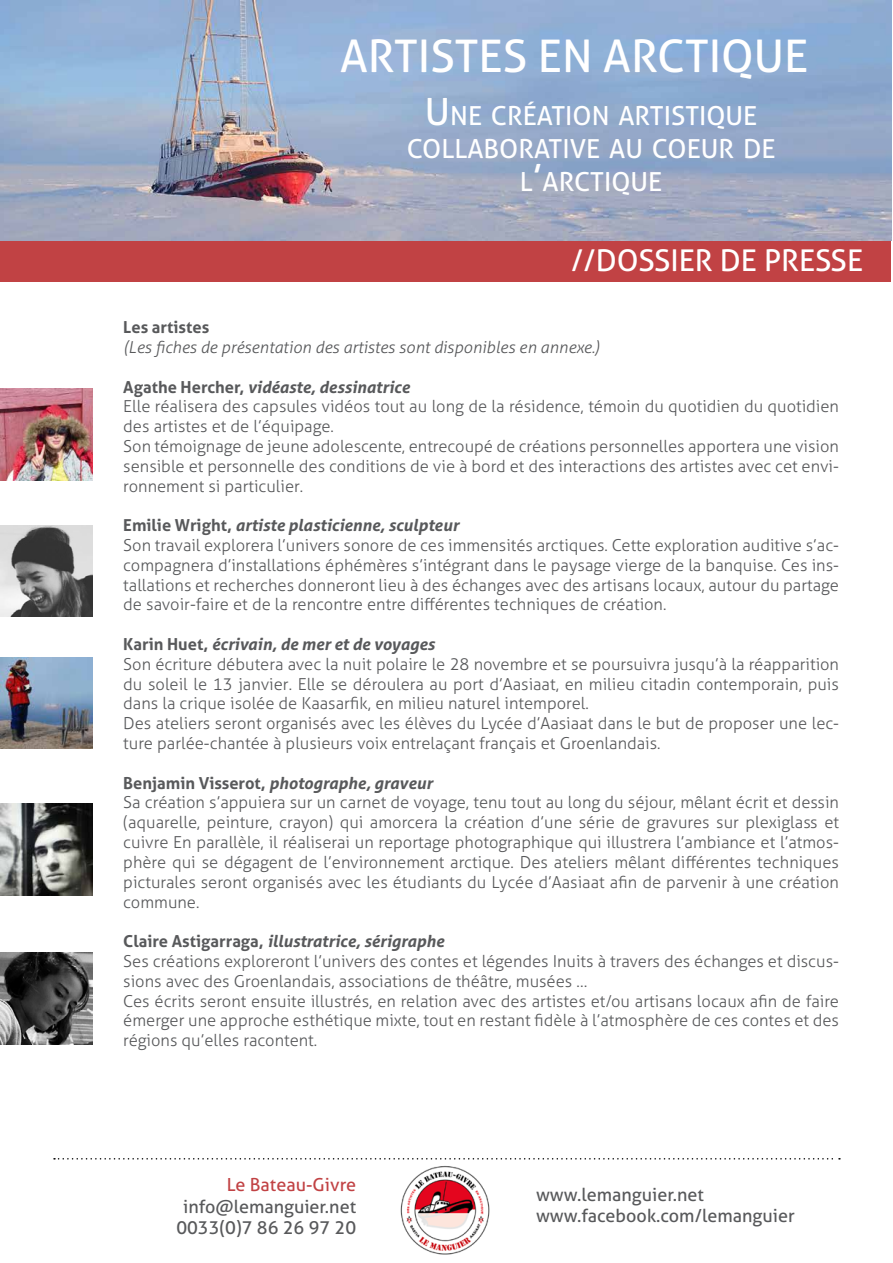
<style>
.page{position:relative;width:893px;height:1263px;background:#fff}
.page>*{position:absolute;margin:0;border:0;box-sizing:border-box;transform-origin:0 0}
.t1{font:45px "Aller";color:#fff}
.t2{font:30px "Aller";color:#fff}
.t3{font:26.25px/33px "Aller";color:#fff;text-align:center}
.t4{font:18px/21.6px "Aller";color:#58595b;text-align:center}
.t5{font:18px "Aller";color:#c14244}
.t6{font:300 16.5px/19.8px "Aller";color:#58595b}
.t7{font:italic 300 16.5px "Aller";color:#58595b}
.t8{font:700 16.5px "Aller";color:#58595b}
.s1{font-size:37.5px}
.s2{font-weight:700}
.s3{font-weight:700;font-style:italic}
</style>
<div class="page">
<div style="left:1px;top:240px;width:890px;height:41px;background:#c14244"></div>
<img style="left:0;top:1px;width:892px;height:240px">
<svg style="left:54px;top:1158px;width:786px;height:1px"></svg>
<img style="left:1px;top:389px;width:91px;height:91px">
<img style="left:1px;top:525px;width:91px;height:92px">
<img style="left:1px;top:657px;width:91px;height:92px">
<img style="left:1px;top:804px;width:91px;height:91px">
<img style="left:1px;top:952px;width:91px;height:92px">
<img style="left:400px;top:1166px;width:90px;height:89px">
<h1 class="t1" style="left:340px;top:29px;width:470px">Artistes en Arctique</h1>
<h3 class="t3" style="left:407px;top:99px;width:370px"><span class="s1">U</span>NE CRÉATION ARTISTIQU E<br>COLLABORATIVE AU COEU R DE<br>L<span class="s1">’</span>ARCTIQU E</h3>
<h2 class="t2" style="left:571px;top:242px;width:293px">//dossier de presse</h2>
<p class="t8" style="left:123px;top:317px;width:88px">Les artistes</p>
<p class="t7" style="left:123px;top:337px;width:478px">(Les fiches de présentation des artistes sont disponibles en annexe.)</p>
<p class="t6" style="left:123px;top:377px;width:717px"><span class="s2">Agathe Hercher,</span> <span class="s3">vidéaste, dessinatrice<br></span>Elle réalisera des capsules vidéos tout au long de la résidence, témoin du quotidien du quotidien des artistes et de l’équipage.<br>Son témoignage de jeune adolescente, entrecoupé de créations personnelles apportera une vision sensible et personnelle des conditions de vie à bord et des interactions des artistes avec cet envi&shy;ronnement si particulier.</p>
<p class="t6" style="left:123px;top:515px;width:717px"><span class="s2">Emilie Wright,</span> <span class="s3">artiste plasticienne, sculpteur<br></span>Son travail explorera l’univers sonore de ces immensités arctiques. Cette exploration auditive s’ac&shy;compagnera d’installations éphémères s’intégrant dans le paysage vierge de la banquise. Ces ins&shy;tallations et recherches donneront lieu à des échanges avec des artisans locaux, autour du partage de savoir-faire et de la rencontre entre différentes techniques de création.</p>
<p class="t6" style="left:123px;top:634px;width:717px"><span class="s2">Karin Huet,</span> <span class="s3">écrivain, de mer et de voyages<br></span>Son écriture débutera avec la nuit polaire le 28 novembre et se poursuivra jusqu’à la réapparition du soleil le 13 janvier. Elle se déroulera au port d’Aasiaat, en milieu citadin contemporain, puis dans la crique isolée de Kaasarfik, en milieu naturel intemporel.<br>Des ateliers seront organisés avec les élèves du Lycée d’Aasiaat dans le but de proposer une lec&shy;ture parlée-chantée à plusieurs voix entrelaçant français et Groenlandais.</p>
<p class="t6" style="left:123px;top:773px;width:717px"><span class="s2">Benjamin Visserot,</span> <span class="s3">photographe, graveur<br></span>Sa création s’appuiera sur un carnet de voyage, tenu tout au long du séjour, mêlant écrit et dessin (aquarelle, peinture, crayon) qui amorcera la création d’une série de gravures sur plexiglass et cuivre En parallèle, il réaliserai un reportage photographique qui illustrera l’ambiance et l’atmos&shy;phère qui se dégagent de l’environnement arctique. Des ateliers mêlant différentes techniques picturales seront organisés avec les étudiants du Lycée d’Aasiaat afin de parvenir à une création commune.</p>
<p class="t6" style="left:123px;top:931px;width:717px"><span class="s2">Claire Astigarraga,</span> <span class="s3">illustratrice, sérigraphe<br></span>Ses créations exploreront l’univers des contes et légendes Inuits à travers des échanges et discus&shy;sions avec des Groenlandais, associations de théâtre, musées …<br>Ces écrits seront ensuite illustrés, en relation avec des artistes et/ou artisans locaux afin de faire émerger une approche esthétique mixte, tout en restant fidèle à l’atmosphère de ces contes et des régions qu’elles racontent.</p>
<p class="t5" style="left:227px;top:1174px;width:131px">Le Bateau-Givre</p>
<p class="t4" style="left:176px;top:1195px;width:181px">info@lemanguier.net<br>0033(0)7 86 26 97 20</p>
<p class="t4" style="left:536px;top:1183px;width:260px;text-align:left">www.lemanguier.net www.facebook.com/lemanguier</p>
</div>
